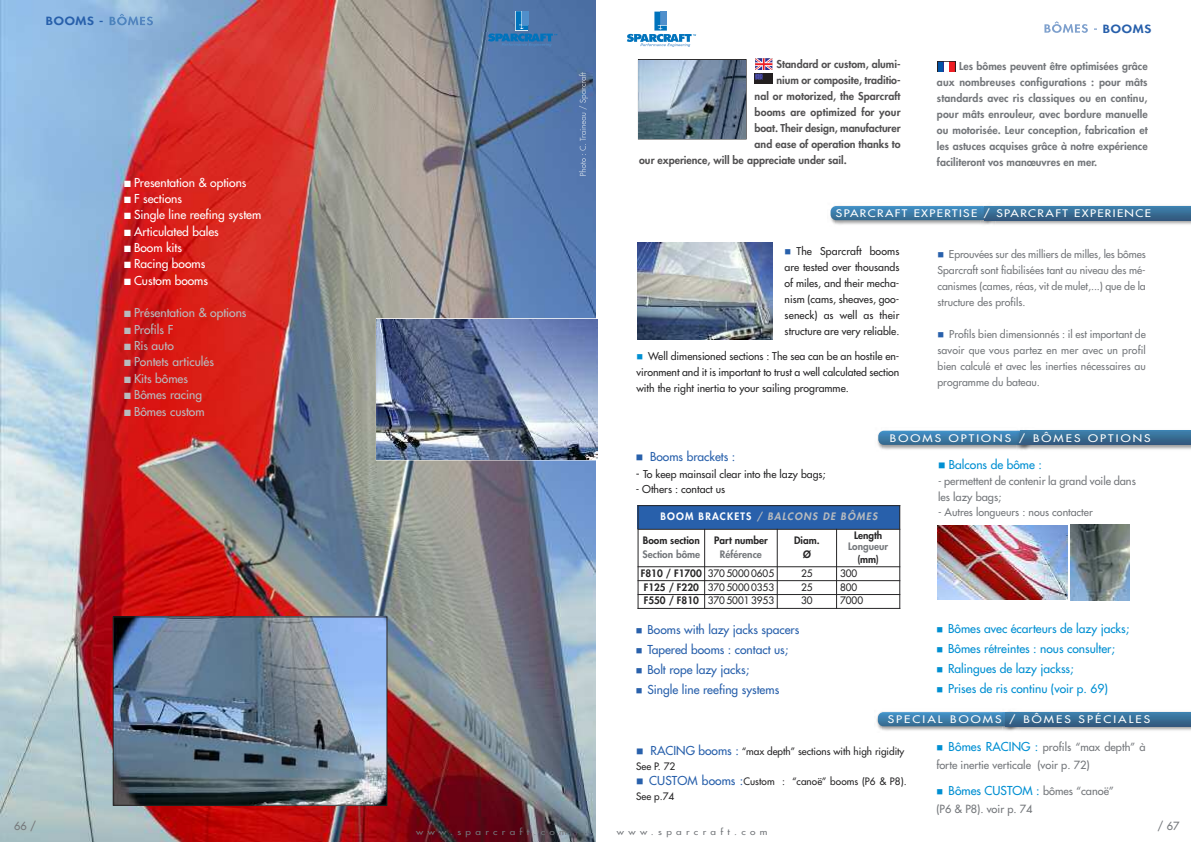
<style>
.page{position:relative;width:1191px;height:842px;background:#fff}
.page>*{position:absolute;margin:0;border:0;box-sizing:border-box;transform-origin:0 0}
.t1{font:12px "Futura";color:#008fd2}
.t2{font:12px "Futura";color:#2860ab}
.t3{font:12px "Futura";color:#fff}
.t4{font:12px "Futura";color:#b8bbbe}
.t5{font:800 11.1px "Futura";letter-spacing:.055em;color:#2860ab;scale:1.18 1}
.t6{font:11px/18px "Futura";color:#74777b}
.t7{font:800 10.6px/16px "Futura";color:#74777b;text-align:justify}
.t8{font:800 10.6px "Futura";color:#525152}
.t9{font:10.6px "Futura";color:#74777b}
.t10{font:10.6px "Futura";color:#272627}
.t11{font:10.5px/16px "Futura";color:#272627;text-align:justify}
.t12{font:10.5px/16px "Futura";color:#74777b;text-align:justify}
.t13{font:10.2px "Futura";letter-spacing:.17em;color:#fff;scale:1.18 1}
.t14{font:10.2px "Futura";letter-spacing:.115em;color:#fff;scale:1.18 1}
.t15{font:10px/14.6px "Futura";color:#272627}
.t16{font:800 10px/13.6px "Futura";color:#272627;text-align:center}
.t17{font:800 10px "Futura";color:#74777b}
.t18{font:italic 800 10px "Futura";letter-spacing:.12em;color:#b8bbbe}
.t19{font:8.5px "Futura";letter-spacing:.435em;color:#74777b;scale:1.18 1}
.s1{color:#2860ab}
.s2{color:#008fd2}
.s3{font-size:12px}
.s4{font-style:normal;color:#fff}
.s5{font-weight:800}
.s6{font-size:10.6px}
.s7{font-size:12px;color:#2860ab}
.s8{font-size:12px;color:#008fd2}
.s9{font-size:11px;color:#74777b}
</style>
<div class="page">
<img style="left:876px;top:711px;width:126px;height:20px">
<img style="left:878px;top:712px;width:135px;height:14px;border-radius:6px">
<img style="left:1px;top:1px;width:594px;height:840px">
<img style="left:115px;top:618px;width:270px;height:186px">
<div style="left:113px;top:616px;width:274px;height:190px;border:1px solid #272627"></div>
<div style="left:638px;top:59px;width:108px;height:80px;border:1px solid #272627"></div>
<img style="left:639px;top:60px;width:106px;height:78px">
<div style="left:376px;top:318px;width:223px;height:142px;border:1px solid #fff"></div>
<img style="left:377px;top:319px;width:221px;height:140px">
<img style="left:637px;top:242px;width:135px;height:98px">
<img style="left:1070px;top:525px;width:59px;height:75px">
<img style="left:937px;top:525px;width:130px;height:75px">
<svg style="left:755px;top:59px;width:17px;height:25px"></svg>
<svg style="left:937px;top:61px;width:18px;height:11px"></svg>
<img style="left:1002px;top:711px;width:189px;height:20px">
<img style="left:1006px;top:712px;width:185px;height:14px">
<img style="left:877px;top:430px;width:314px;height:20px">
<img style="left:878px;top:431px;width:149px;height:14px;border-radius:6px">
<img style="left:1017px;top:430px;width:17px;height:20px">
<img style="left:1020px;top:431px;width:171px;height:14px">
<img style="left:830px;top:205px;width:361px;height:20px">
<img style="left:830px;top:206px;width:157px;height:14px;border-radius:6px">
<img style="left:980px;top:205px;width:15px;height:20px">
<img style="left:982px;top:206px;width:2px;height:14px">
<img style="left:984px;top:206px;width:207px;height:14px">
<div style="left:637px;top:505px;width:262px;height:24px;background:#2860ab"></div>
<hr style="left:637px;top:505px;width:1px;height:104px;background:#272627">
<hr style="left:704px;top:529px;width:1px;height:80px;background:#272627">
<hr style="left:776px;top:529px;width:1px;height:80px;background:#272627">
<hr style="left:836px;top:529px;width:1px;height:80px;background:#272627">
<hr style="left:899px;top:505px;width:1px;height:104px;background:#272627">
<hr style="left:637px;top:505px;width:263px;height:1px;background:#272627">
<hr style="left:637px;top:529px;width:263px;height:1px;background:#272627">
<hr style="left:637px;top:566px;width:263px;height:1px;background:#272627">
<hr style="left:637px;top:580px;width:263px;height:1px;background:#272627">
<hr style="left:637px;top:594px;width:263px;height:1px;background:#272627">
<hr style="left:637px;top:608px;width:263px;height:1px;background:#272627">
<img style="left:579px;top:99px;width:8px;height:77px">
<svg style="left:654px;top:11px;width:13px;height:1px"></svg>
<svg style="left:627px;top:12px;width:69px;height:35px"></svg>
<svg style="left:1044px;top:21px;width:53px;height:12px"></svg>
<img style="left:110px;top:14px;width:43px;height:11px">
<svg style="left:488px;top:11px;width:69px;height:36px;background:#4379b0"></svg>
<p class="t5" style="left:46px;top:16px;width:50px">BOOMS -</p>
<p class="t3" style="left:124px;top:176px;width:124px">■ Presentation &amp; options</p>
<p class="t3" style="left:124px;top:193px;width:59px">■ F sections</p>
<p class="t3" style="left:124px;top:209px;width:138px">■ Single line reefing system</p>
<p class="t3" style="left:124px;top:225px;width:96px">■ Articulated bales</p>
<p class="t3" style="left:124px;top:242px;width:59px">■ Boom kits</p>
<p class="t3" style="left:124px;top:258px;width:83px">■ Racing booms</p>
<p class="t3" style="left:124px;top:274px;width:85px">■ Custom booms</p>
<p class="t4" style="left:124px;top:307px;width:124px">■ Présentation &amp; options</p>
<p class="t4" style="left:124px;top:323px;width:51px">■ Profils F</p>
<p class="t4" style="left:124px;top:340px;width:51px">■ Ris auto</p>
<p class="t4" style="left:124px;top:356px;width:91px">■ Pontets articulés</p>
<p class="t4" style="left:124px;top:372px;width:65px">■ Kits bômes</p>
<p class="t4" style="left:124px;top:389px;width:79px">■ Bômes racing</p>
<p class="t4" style="left:124px;top:405px;width:82px">■ Bômes custom</p>
<p class="t8" style="left:776px;top:59px;width:126px">Standard or custom, alumi-</p>
<p class="t8" style="left:776px;top:75px;width:126px">nium or composite, traditio-</p>
<p class="t8" style="left:754px;top:91px;width:147px">nal or motorized, the Sparcraft</p>
<p class="t8" style="left:754px;top:107px;width:147px">booms are optimized for your</p>
<p class="t8" style="left:754px;top:123px;width:147px">boat. Their design, manufacturer</p>
<p class="t8" style="left:754px;top:139px;width:147px">and ease of operation thanks to</p>
<p class="t8" style="left:639px;top:155px;width:209px">our experience, will be appreciate under sail.</p>
<p class="t5" style="left:1103px;top:23px;width:42px">BOOMS</p>
<p class="t7" style="left:937px;top:58px;width:212px;text-indent:22px">Les bômes peuvent être optimisées grâce aux nombreuses configurations : pour mâts standards avec ris classiques ou en continu, pour mâts enrouleur, avec bordure manuelle ou motorisée. Leur conception, fabrication et les astuces acquises grâce à notre expérience faciliteront vos manœuvres en mer.</p>
<p class="t14" style="left:836px;top:208px;width:268px">SPARCRAFT EXPERTISE / SPARCRAFT EXPERIENCE</p>
<p class="t11" style="left:784px;top:244px;width:116px"><span class="s1">■</span> The Sparcraft booms are tested over thousands of miles, and their mecha&shy;nism (cams, sheaves, goo&shy;seneck) as well as their structure are very reliable.</p>
<p class="t11" style="left:636px;top:349px;width:264px"><span class="s2">■</span> Well dimensioned sections : The sea can be an hostile en&shy;vironment and it is important to trust a well calculated section with the right inertia to your sailing programme.</p>
<p class="t12" style="left:937px;top:247px;width:210px"><span class="s1">■</span> Eprouvées sur des milliers de milles, les bômes Sparcraft sont fiabilisées tant au niveau des mé&shy;canismes (cames, réas, vit de mulet,...) que de la structure des profils.</p>
<p class="t12" style="left:937px;top:327px;width:210px"><span class="s1">■</span> Profils bien dimensionnés : il est important de savoir que vous partez en mer avec un profil bien calculé et avec les inerties nécessaires au programme du bateau.</p>
<p class="t13" style="left:890px;top:433px;width:222px">BOOMS OPTIONS / BÔMES OPTIONS</p>
<p class="t2" style="left:635px;top:451px;width:101px">■ Booms brackets :</p>
<p class="t11" style="left:635px;top:466px;width:191px"><span class="s3">-</span> To keep mainsail clear into the lazy bags;</p>
<p class="t10" style="left:635px;top:484px;width:91px">- Others : contact us</p>
<p class="t18" style="left:660px;top:512px;width:218px"><span class="s4">BOOM BRACKETS</span> / BALCONS DE BÔMES</p>
<p class="t16" style="left:643px;top:534px;width:58px">Boom section</p>
<p class="t17" style="left:642px;top:549px;width:59px">Section bôme</p>
<p class="t16" style="left:854px;top:529px;width:30px">Length</p>
<p class="t17" style="left:848px;top:541px;width:41px">Longueur</p>
<p class="t16" style="left:857px;top:553px;width:23px">(mm)</p>
<p class="t16" style="left:714px;top:534px;width:55px">Part number</p>
<p class="t17" style="left:720px;top:549px;width:43px">Référence</p>
<p class="t16" style="left:794px;top:534px;width:27px">Diam.<br>Ø</p>
<p class="t15" style="left:641px;top:566px;width:135px"><span class="s5">F810 / F1700</span> 37050000605</p>
<p class="t15" style="left:801px;top:566px;width:13px">25</p>
<p class="t15" style="left:840px;top:566px;width:19px">300</p>
<p class="t15" style="left:644px;top:580px;width:132px"><span class="s5">F125 / F220</span> 37050000353</p>
<p class="t15" style="left:801px;top:580px;width:13px">25</p>
<p class="t15" style="left:840px;top:580px;width:19px">800</p>
<p class="t15" style="left:644px;top:594px;width:132px"><span class="s5">F550 / F810</span> 37050013953</p>
<p class="t15" style="left:801px;top:594px;width:13px">30</p>
<p class="t15" style="left:840px;top:594px;width:25px">7000</p>
<p class="t2" style="left:636px;top:623px;width:165px">■ Booms with lazy jacks spacers</p>
<p class="t2" style="left:636px;top:643px;width:154px">■ Tapered booms : contact us;</p>
<p class="t2" style="left:636px;top:663px;width:115px">■ Bolt rope lazy jacks;</p>
<p class="t2" style="left:636px;top:683px;width:145px">■ Single line reefing systems</p>
<p class="t1" style="left:938px;top:459px;width:105px">■ Balcons de bôme :</p>
<p class="t6" style="left:938px;top:474px;width:199px;line-height:16px"><span class="s6">-</span> permettent de contenir la grand voile dans les lazy bags;</p>
<p class="t9" style="left:938px;top:507px;width:156px">- Autres longueurs : nous contacter</p>
<p class="t1" style="left:936px;top:622px;width:194px">■ Bômes avec écarteurs de lazy jacks;</p>
<p class="t1" style="left:936px;top:642px;width:180px">■ Bômes rétreintes : nous consulter;</p>
<p class="t1" style="left:936px;top:662px;width:139px">■ Ralingues de lazy jackss;</p>
<p class="t1" style="left:936px;top:682px;width:173px">■ Prises de ris continu (voir p. 69)</p>
<p class="t13" style="left:887px;top:714px;width:224px">SPECIAL BOOMS / BÔMES SPÉCIALES</p>
<p class="t15" style="left:636px;top:745px;width:270px"><span class="s1">■</span> <span class="s7">RACING booms :</span> “max depth” sections with high rigidity<br>See P. 72</p>
<p class="t15" style="left:636px;top:775px;width:272px"><span class="s1">■</span> <span class="s7">CUSTOM booms :</span>Custom : “canoë” booms (P6 &amp; P8).<br>See p.74</p>
<p class="t6" style="left:936px;top:739px;width:211px"><span class="s2">■</span> <span class="s8">Bômes RACING :</span> profils “max depth” à forte inertie verticale (voir p. 72)</p>
<p class="t1" style="left:936px;top:784px;width:179px">■ Bômes CUSTOM : <span class="s9">bômes “canoë”</span></p>
<p class="t6" style="left:936px;top:801px;width:98px">(P6 &amp; P8). voir p. 74</p>
<p class="t6" style="left:14px;top:817px;width:23px">66/</p>
<p class="t6" style="left:1157px;top:818px;width:23px">/67</p>
<p class="t19" style="left:416px;top:827px;width:129px">www.sparcraft.com</p>
<p class="t19" style="left:617px;top:827px;width:129px">www.sparcraft.com</p>
</div>
